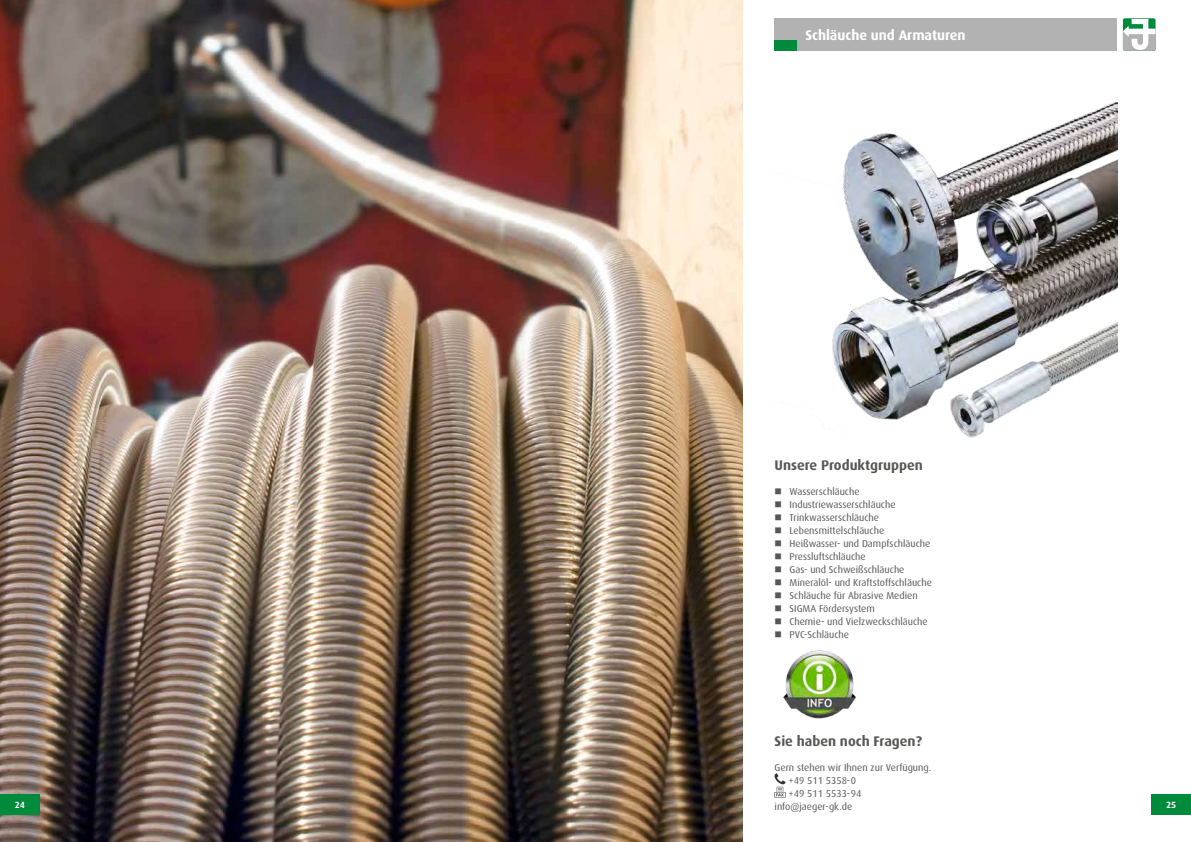
<style>
.page{position:relative;width:1191px;height:842px;background:#fff}
.page>*{position:absolute;margin:0;border:0;box-sizing:border-box;transform-origin:0 0}
.t1{font:700 14px "Dax Pro";color:#575756}
.t2{font:700 14px "Dax Pro";color:#fff}
.t3{font:10px/13px "Dax Pro";color:#575756}
.t4{font:700 9px "Dax Pro";color:#fff}
</style>
<div class="page">
<img style="left:0;top:0;width:743px;height:842px">
<div style="left:774px;top:18px;width:343px;height:33px;background:#b3b2b2"></div>
<div style="left:774px;top:40px;width:23px;height:11px;background:#008a3c"></div>
<div style="left:1123px;top:18px;width:32px;height:33px;background:#51af7a;border-radius:2px"></div>
<svg style="left:1123px;top:19px;width:32px;height:32px"></svg>
<img style="left:832px;top:102px;width:285px;height:336px">
<div style="left:0;top:794px;width:40px;height:20px;background:#008a3c"></div>
<div style="left:1151px;top:794px;width:40px;height:20px;background:#008a3c"></div>
<img style="left:783px;top:650px;width:73px;height:69px">
<svg style="left:774px;top:773px;width:12px;height:24px"></svg>
<h1 class="t2" style="left:805px;top:26px;width:162px">Schläuche und Armaturen</h1>
<h1 class="t1" style="left:774px;top:456px;width:150px">Unsere Produktgruppen</h1>
<p class="t3" style="left:789px;top:485px;width:144px">Wasserschläuche<br>Industriewasserschläuche<br>Trinkwasserschläuche<br>Lebensmittelschläuche<br>Heißwasser- und Dampfschläuche<br>Pressluftschläuche<br>Gas- und Schweißschläuche<br>Mineralöl- und Kraftstoffschläuche<br>Schläuche für Abrasive Medien<br>SIGMA Fördersystem<br>Chemie- und Vielzweckschläuche<br>PVC-Schläuche</p>
<h1 class="t1" style="left:774px;top:732px;width:149px">Sie haben noch Fragen?</h1>
<p class="t3" style="left:774px;top:761px;width:158px">Gern stehen wir Ihnen zur Verfügung.</p>
<p class="t3" style="left:788px;top:774px;width:69px">+49 511 5358-0</p>
<p class="t3" style="left:788px;top:787px;width:74px">+49 511 5533-94</p>
<p class="t3" style="left:774px;top:800px;width:79px">info@jaeger-gk.de</p>
<p class="t4" style="left:15px;top:799px;width:12px">24</p>
<p class="t4" style="left:1166px;top:799px;width:12px">25</p>
</div>
